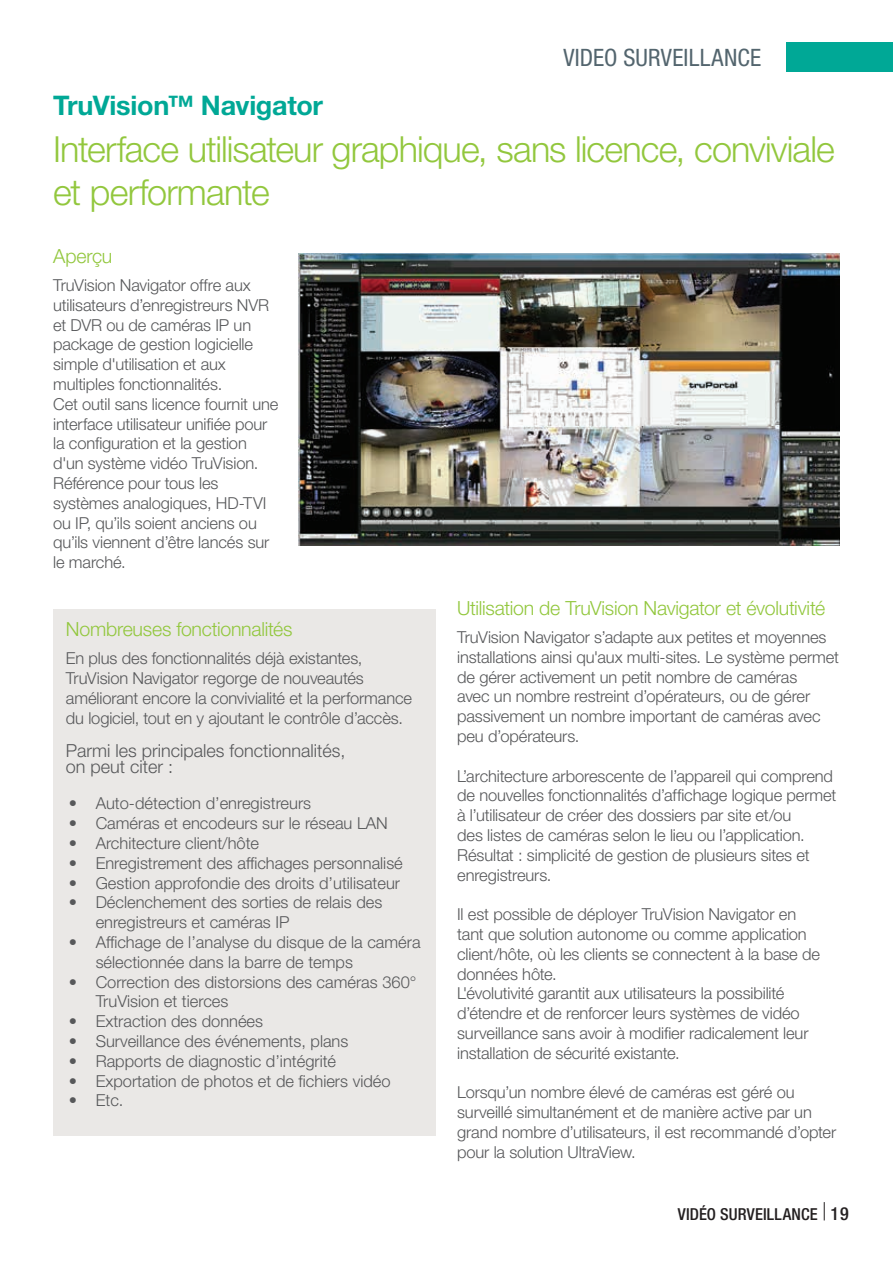
<style>
.page{position:relative;width:893px;height:1263px;background:#fff}
.page>*{position:absolute;margin:0;border:0;box-sizing:border-box;transform-origin:0 0}
.t1{font:300 36px/43.2px "Helvetica Neue LT Std";letter-spacing:-.025em;color:#92c73d}
.t2{font:700 27px "Helvetica Neue LT Std";letter-spacing:-.01em;color:#00a896}
.t3{font:condensed 24px "Helvetica Neue LT Std";letter-spacing:.01em;color:#53656e}
.t4{font:300 19.5px "Helvetica Neue LT Std";letter-spacing:-.01em;color:#92c73d}
.t5{font:300 18px/16.5px "Helvetica Neue LT Std";color:#57585a}
.t6{font:300 16.5px/19.8px "Helvetica Neue LT Std";letter-spacing:-.005em;color:#57585a}
.t7{font:500 condensed 16.5px "Helvetica Neue LT Std";letter-spacing:.01em;color:#231f20}
.s1{font-size:18px}
</style>
<div class="page">
<svg style="left:824px;top:1202px;width:1px;height:18px"></svg>
<div style="left:787px;top:43px;width:106px;height:29px;background:#00a896"></div>
<div style="left:53px;top:609px;width:383px;height:527px;background:#eae8e6"></div>
<img style="left:299px;top:253px;width:541px;height:292px">
<h3 class="t3" style="left:563px;top:44px;width:199px">VIDEO SURVEILLANCE</h3>
<h2 class="t2" style="left:53px;top:88px;width:271px">TruVision™ Navigator</h2>
<h1 class="t1" style="left:53px;top:127px;width:783px">Interface utilisateur graphique, sans licence, conviviale et performante</h1>
<p class="t4" style="left:53px;top:244px;width:61px">Aperçu</p>
<p class="t6" style="left:53px;top:275px;width:227px">TruVision Navigator offre aux utilisateurs d’enregistreurs NVR et DVR ou de caméras IP un package de gestion logicielle simple d'utilisation et aux multiples fonctionnalités.<br>Cet outil sans licence fournit une interface utilisateur unifiée pour la configuration et la gestion d'un système vidéo TruVision.<br>Référence pour tous les systèmes analogiques, HD-TVI ou IP, qu’ils soient anciens ou qu’ils viennent d’être lancés sur le marché.</p>
<p class="t4" style="left:66px;top:617px;width:228px">Nombreuses fonctionnalités</p>
<p class="t6" style="left:66px;top:648px;width:348px">En plus des fonctionnalités déjà existantes, TruVision Navigator regorge de nouveautés améliorant encore la convivialité et la performance du logiciel, tout en y ajoutant le contrôle d’accès.</p>
<p class="t5" style="left:66px;top:742px;width:281px">Parmi les principales fonctionnalités, on peut citer :</p>
<p class="t6" style="left:69px;top:793px;width:244px">• Auto-détection d’enregistreurs</p>
<p class="t6" style="left:69px;top:813px;width:321px">• Caméras et encodeurs sur le réseau LAN</p>
<p class="t6" style="left:69px;top:833px;width:192px">• Architecture client/hôte</p>
<p class="t6" style="left:69px;top:853px;width:336px">• Enregistrement des affichages personnalisé</p>
<p class="t6" style="left:69px;top:872px;width:333px">• Gestion approfondie des droits d’utilisateur</p>
<p class="t6" style="left:96px;top:892px;width:288px;text-indent:-27px">• Déclenchement des sorties de relais des enregistreurs et caméras IP</p>
<p class="t6" style="left:96px;top:932px;width:326px;text-indent:-27px">• Affichage de l’analyse du disque de la caméra sélectionnée dans la barre de temps</p>
<p class="t6" style="left:96px;top:971px;width:322px;text-indent:-27px">• Correction des distorsions des caméras 360°<br>TruVision et tierces</p>
<p class="t6" style="left:69px;top:1011px;width:196px">• Extraction des données</p>
<p class="t6" style="left:69px;top:1031px;width:281px">• Surveillance des événements, plans</p>
<p class="t6" style="left:69px;top:1051px;width:269px">• Rapports de diagnostic d’intégrité</p>
<p class="t6" style="left:69px;top:1070px;width:323px">• Exportation de photos et de fichiers vidéo</p>
<p class="t6" style="left:69px;top:1090px;width:56px">• Etc.</p>
<p class="t4" style="left:457px;top:596px;width:370px">Utilisation de TruVision Navigator et évolutivité</p>
<p class="t6" style="left:457px;top:627px;width:383px">TruVision Navigator s’adapte aux petites et moyennes installations ainsi qu'aux multi-sites. Le système permet de gérer activement un petit nombre de caméras<br>avec un nombre restreint d’opérateurs, ou de gérer passivement un nombre important de caméras avec peu d’opérateurs.</p>
<p class="t6" style="left:457px;top:765px;width:381px">L’architecture arborescente de l’appareil qui comprend de nouvelles fonctionnalités d’affichage logique permet à l’utilisateur de créer des dossiers par site et/ou<br>des listes de caméras selon le lieu ou l’application.<br>Résultat : simplicité de gestion de plusieurs sites et enregistreurs.</p>
<p class="t6" style="left:457px;top:904px;width:364px">Il est possible de déployer TruVision Navigator en tant que solution autonome ou comme application client/hôte, où les clients se connectent à la base de données hôte.<br>L'évolutivité garantit aux utilisateurs la possibilité d’étendre et de renforcer leurs systèmes de vidéo surveillance sans avoir à modifier radicalement leur installation de sécurité existante.</p>
<p class="t6" style="left:457px;top:1082px;width:381px">Lorsqu’un nombre élevé de caméras est géré ou surveillé simultanément et de manière active par un grand nombre d’utilisateurs, il est recommandé d’opter pour la solution UltraView.</p>
<p class="t7" style="left:678px;top:1205px;width:173px">VIDÉO SURVEILLANCE <span class="s1">19</span></p>
</div>
